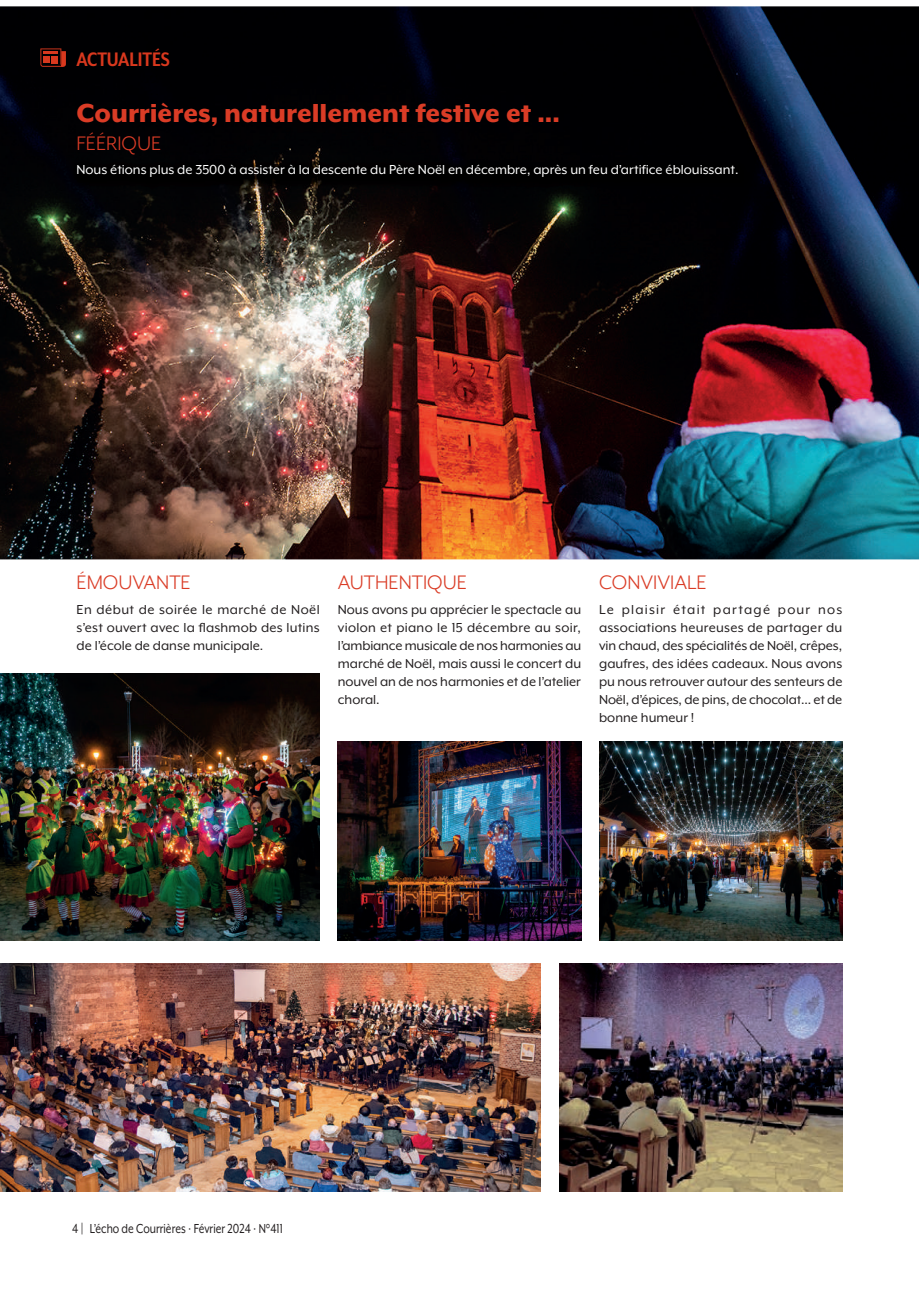
<style>
.page{position:relative;width:919px;height:1289px;background:#fff}
.page>*{position:absolute;margin:0;border:0;box-sizing:border-box;transform-origin:0 0}
.t1{font:800 30px "Mr Eaves XL Mod OT";color:#da3c26}
.t2{font:22.5px "Mr Eaves XL Mod OT";color:#da3c26}
.t3{font:700 22.5px "Mr Eaves XL Mod Nar OT";color:#d8381e}
.t4{font:15px/18px "Mr Eaves XL Mod OT";color:#231f20;text-align:justify}
.t5{font:15px "Mr Eaves XL Mod OT";color:#fff}
.t6{font:15px "Mr Eaves XL Mod OT";color:#231f20;scale:.8 1}
</style>
<div class="page">
<img style="left:599px;top:741px;width:243px;height:199px">
<img style="left:338px;top:741px;width:243px;height:199px">
<img style="left:0;top:674px;width:320px;height:266px">
<img style="left:0;top:963px;width:540px;height:228px">
<img style="left:559px;top:963px;width:283px;height:228px">
<img style="left:0;top:6px;width:918px;height:553px">
<div style="left:67px;top:155px;width:686px;height:39px;background:#000001"></div>
<svg style="left:40px;top:48px;width:26px;height:19px"></svg>
<div style="left:43px;top:56px;width:7px;height:7px;background:#d8381e"></div>
<h2 class="t3" style="left:77px;top:47px;width:95px">ACTUALITÉS</h2>
<h1 class="t1" style="left:77px;top:96px;width:484px">Courrières, naturellement festive et ...</h1>
<h2 class="t2" style="left:77px;top:131px;width:86px">FÉÉRIQUE</h2>
<p class="t5" style="left:77px;top:162px;width:663px">Nous étions plus de 3500 à assister à la descente du Père Noël en décembre, après un feu d’artifice éblouissant.</p>
<h2 class="t2" style="left:77px;top:570px;width:116px">ÉMOUVANTE</h2>
<h2 class="t2" style="left:338px;top:570px;width:131px">AUTHENTIQUE</h2>
<h2 class="t2" style="left:599px;top:570px;width:109px">CONVIVIALE</h2>
<p class="t4" style="left:77px;top:600px;width:245px">En début de soirée le marché de Noël s’est ouvert avec la flashmob des lutins de l’école de danse municipale.</p>
<p class="t4" style="left:338px;top:600px;width:245px">Nous avons pu apprécier le spectacle au violon et piano le 15 décembre au soir, l’ambiance musicale de nos harmonies au marché de Noël, mais aussi le concert du nouvel an de nos harmonies et de l’atelier choral.</p>
<p class="t4" style="left:599px;top:600px;width:245px">Le plaisir était partagé pour nos associations heureuses de partager du vin chaud, des spécialités de Noël, crêpes, gaufres, des idées cadeaux. Nous avons pu nous retrouver autour des senteurs de Noël, d’épices, de pins, de chocolat... et de bonne humeur !</p>
<p class="t6" style="left:72px;top:1219px;width:265px">4 | L’écho de Courrières · Février 2024 · N°411</p>
</div>
